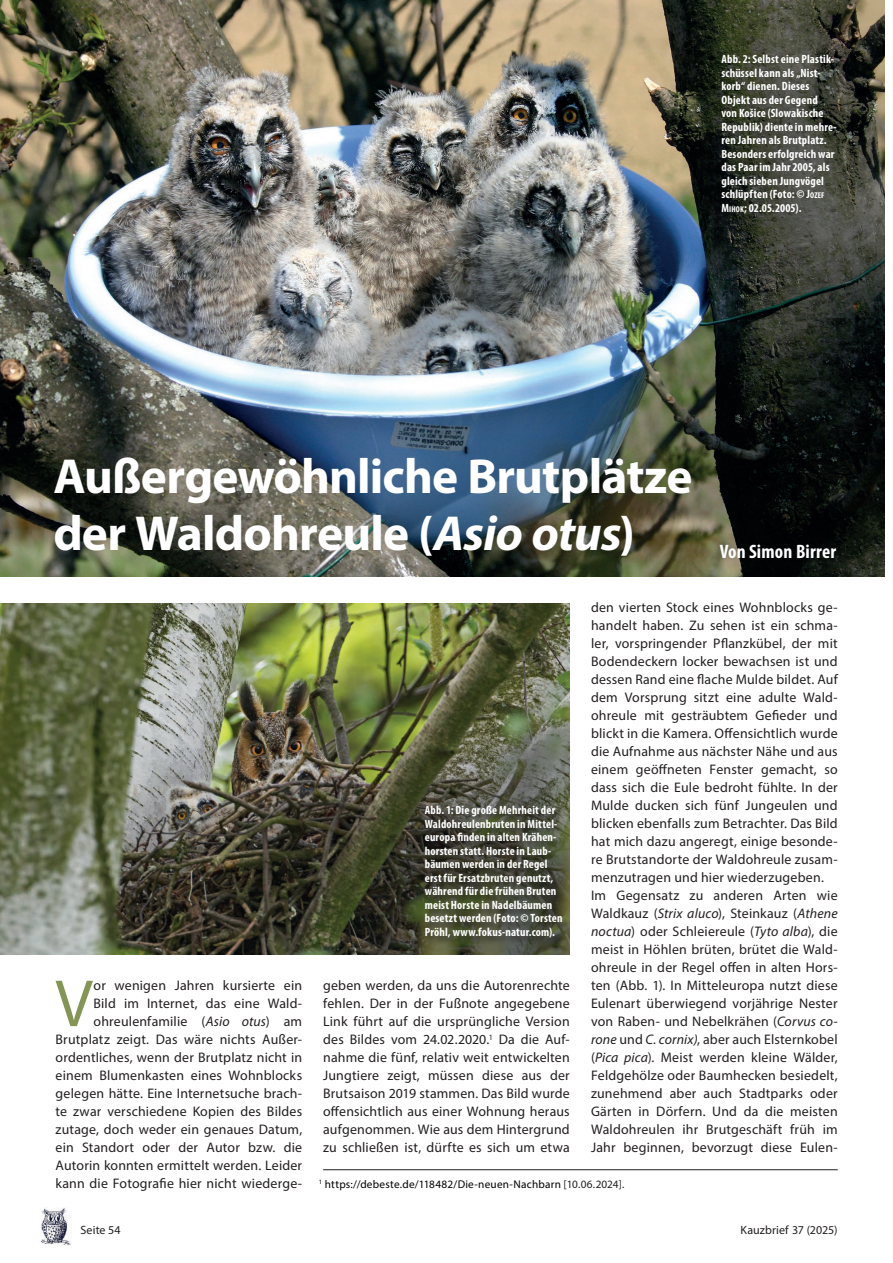
<style>
.page{position:relative;width:893px;height:1263px;background:#fff}
.page>*{position:absolute;margin:0;border:0;box-sizing:border-box;transform-origin:0 0}
.t1{font:67.35px "Myriad Pro";color:#859555}
.t2{font:700 49.35px/56.6px "Myriad Pro";letter-spacing:-.015em;color:#fff}
.t3{font:700 condensed 19.5px "Myriad Pro";letter-spacing:.01em;color:#fff}
.t4{font:13.8px/18px "Myriad Pro";letter-spacing:.015em;color:#231f20;text-align:right}
.t5{font:700 condensed 12px/13.5px "Myriad Pro";letter-spacing:.015em;color:#fff}
.t6{font:12px "Myriad Pro";letter-spacing:.01em;color:#231f20}
.t7{font:11.25px "Myriad Pro";letter-spacing:.02em;color:#000001}
.s1{font-style:inherit}
.s2{font-size:8.4px}
.s3{font-style:italic}
.s4{color:#231f20}
</style>
<div class="page">
<img style="left:0;top:0;width:884px;height:576px">
<img style="left:0;top:604px;width:570px;height:350px">
<img style="left:40px;top:1208px;width:31px;height:38px">
<div style="left:425px;top:806px;width:146px;height:140px;background:#231f20;opacity:.6"></div>
<hr style="left:323px;top:1169px;width:515px;height:1px;background:#231f20">
<p class="t5" style="left:721px;top:52px;width:117px">Abb. 2: Selbst eine Plastik&shy;schüssel kann als „Nist&shy;korb“ dienen. Dieses<br>Objekt aus der Gegend<br>von Košice (Slowakische<br>Republik) diente in mehre&shy;ren Jahren als Brutplatz.<br>Besonders erfolgreich war das Paar im Jahr 2005, als gleich sieben Jungvögel schlüpften (Foto: © <span class="s1">J</span><span class="s2">OZEF<br></span><span class="s1">M</span><span class="s2">IHOK</span>; 02.05.2005).</p>
<h2 class="t2" style="left:53px;top:447px;width:641px">Außergewöhnliche Brutplätze der Waldohreule (<span class="s3">Asio otus</span>)</h2>
<h3 class="t3" style="left:720px;top:539px;width:118px">Von Simon Birrer</h3>
<p class="t4" style="left:591px;top:598px;width:248px;text-align:left">den vierten Stock eines Wohnblocks ge&shy;handelt haben. Zu sehen ist ein schma&shy;ler, vorspringender Pflanzkübel, der mit Bodendeckern locker bewachsen ist und dessen Rand eine flache Mulde bildet. Auf dem Vorsprung sitzt eine adulte Wald&shy;ohreule mit gesträubtem Gefieder und blickt in die Kamera. Offensichtlich wurde die Aufnahme aus nächster Nähe und aus einem geöffneten Fenster gemacht, so dass sich die Eule bedroht fühlte. In der Mulde ducken sich fünf Jungeulen und blicken ebenfalls zum Betrachter. Das Bild hat mich dazu angeregt, einige besonde&shy;re Brutstandorte der Waldohreule zusam&shy;menzutragen und hier wiederzugeben.<br>Im Gegensatz zu anderen Arten wie Waldkauz (<span class="s3">Strix aluco</span>), Steinkauz (<span class="s3">Athene noctua</span>) oder Schleiereule (<span class="s3">Tyto alba</span>), die meist in Höhlen brüten, brütet die Wald&shy;ohreule in der Regel offen in alten Hors&shy;ten (Abb. 1). In Mitteleuropa nutzt diese Eulenart überwiegend vorjährige Nester von Raben- und Nebelkrähen (<span class="s3">Corvus co&shy;rone</span> und <span class="s3">C. cornix)</span>, aber auch Elsternkobel (<span class="s3">Pica pica</span>). Meist werden kleine Wälder, Feldgehölze oder Baumhecken besiedelt, zunehmend aber auch Stadtparks oder Gärten in Dörfern. Und da die meisten Waldohreulen ihr Brutgeschäft früh im Jahr beginnen, bevorzugt diese Eulen-</p>
<p class="t7" style="left:319px;top:1177px;width:307px"><sup>1</sup> https://debeste.de/118482/Die-neuen-Nachbarn <span class="s4">[10.06.2024].</span></p>
<p class="t5" style="left:425px;top:803px;width:139px">Abb. 1: Die große Mehrheit der<br>Waldohreulenbruten in Mittel&shy;europa finden in alten Krähen&shy;horsten statt. Horste in Laub&shy;bäumen werden in der Regel erst für Ersatzbruten genutzt, während für die frühen Bruten meist Horste in Nadelbäumen besetzt werden (Foto: © Torsten<br>Pröhl, www.fokus-natur.com).</p>
<p class="t4" style="left:56px;top:976px;width:248px">or wenigen Jahren kursierte ein<br>Bild im Internet, das eine Wald&shy;ohreulenfamilie (<span class="s3">Asio otus</span>) am Brutplatz zeigt. Das wäre nichts Außer&shy;ordentliches, wenn der Brutplatz nicht in einem Blumenkasten eines Wohnblocks gelegen hätte. Eine Internetsuche brach&shy;te zwar verschiedene Kopien des Bildes zutage, doch weder ein genaues Datum, ein Standort oder der Autor bzw. die Autorin konnten ermittelt werden. Leider kann die Fotografie hier nicht wiederge-</p>
<p class="t4" style="left:323px;top:976px;width:248px;text-align:justify">geben werden, da uns die Autorenrechte fehlen. Der in der Fußnote angegebene Link führt auf die ursprüngliche Version des Bildes vom 24.02.2020.<sup>1</sup> Da die Auf&shy;nahme die fünf, relativ weit entwickelten Jungtiere zeigt, müssen diese aus der Brutsaison 2019 stammen. Das Bild wurde offensichtlich aus einer Wohnung heraus aufgenommen. Wie aus dem Hintergrund zu schließen ist, dürfte es sich um etwa</p>
<h1 class="t1" style="left:55px;top:962px;width:39px">V</h1>
<p class="t6" style="left:81px;top:1222px;width:42px">Seite 54</p>
<p class="t6" style="left:741px;top:1222px;width:99px">Kauzbrief 37 (2025)</p>
</div>
